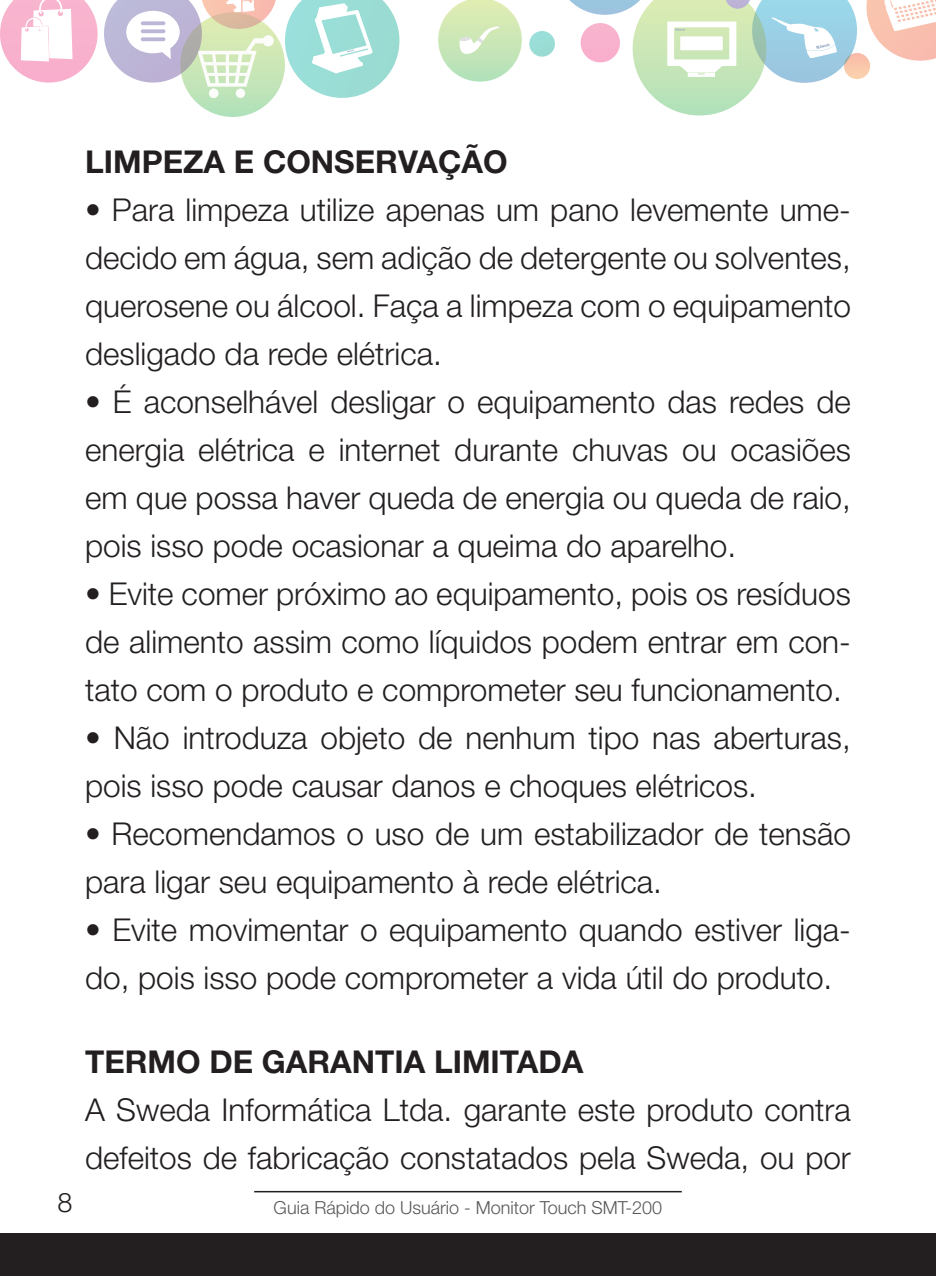
<style>
.page{position:relative;width:936px;height:1276px;background:#fff}
.page>*{position:absolute;margin:0;border:0;box-sizing:border-box;transform-origin:0 0}
.t1{font:300 31.5px/48px "Helvetica Neue";color:#231f20}
.t2{font:700 31.5px "Helvetica Neue";color:#231f20}
.t3{font:300 27px "Helvetica Neue";color:#231f20}
.t4{font:300 18px "Helvetica Neue";color:#57585a}
</style>
<div class="page">
<div style="left:180px;top:12px;width:105px;height:105px;background:#b6e2b9;border-radius:52px"></div>
<div style="left:438px;top:0;width:83px;height:82px;background:linear-gradient(to bottom,#e1ecb1,#b6e2bd);border-radius:42px"></div>
<svg style="left:459px;top:26px;width:41px;height:28px"></svg>
<svg style="left:0;top:0;width:400px;height:98px"></svg>
<svg style="left:529px;top:0;width:406px;height:115px"></svg>
<div style="left:0;top:1233px;width:935px;height:43px;background:#231f20"></div>
<hr style="left:254px;top:1191px;width:427px;height:1px;background:#231f20">
<p class="t2" style="left:85px;top:142px;width:424px">LIMPEZA E CONSERVAÇÃO</p>
<p class="t1" style="left:85px;top:185px;width:767px;text-align:justify">• Para limpeza utilize apenas um pano levemente ume&shy;decido em água, sem adição de detergente ou solventes, querosene ou álcool. Faça a limpeza com o equipamento desligado da rede elétrica.</p>
<p class="t1" style="left:85px;top:377px;width:767px;text-align:justify">• É aconselhável desligar o equipamento das redes de energia elétrica e internet durante chuvas ou ocasiões em que possa haver queda de energia ou queda de raio, pois isso pode ocasionar a queima do aparelho.</p>
<p class="t1" style="left:85px;top:569px;width:767px;text-align:justify">• Evite comer próximo ao equipamento, pois os resíduos de alimento assim como líquidos podem entrar em con&shy;tato com o produto e comprometer seu funcionamento.</p>
<p class="t1" style="left:85px;top:713px;width:767px">• Não introduza objeto de nenhum tipo nas aberturas, pois isso pode causar danos e choques elétricos.</p>
<p class="t1" style="left:85px;top:809px;width:767px">• Recomendamos o uso de um estabilizador de tensão para ligar seu equipamento à rede elétrica.</p>
<p class="t1" style="left:85px;top:905px;width:767px">• Evite movimentar o equipamento quando estiver liga&shy;do, pois isso pode comprometer a vida útil do produto.</p>
<p class="t2" style="left:85px;top:1042px;width:500px">TERMO DE GARANTIA LIMITADA</p>
<p class="t1" style="left:85px;top:1085px;width:767px">A Sweda Informática Ltda. garante este produto contra defeitos de fabricação constatados pela Sweda, ou por</p>
<p class="t3" style="left:58px;top:1186px;width:17px">8</p>
<p class="t4" style="left:273px;top:1196px;width:390px">Guia Rápido do Usuário - Monitor Touch SMT-200</p>
</div>
